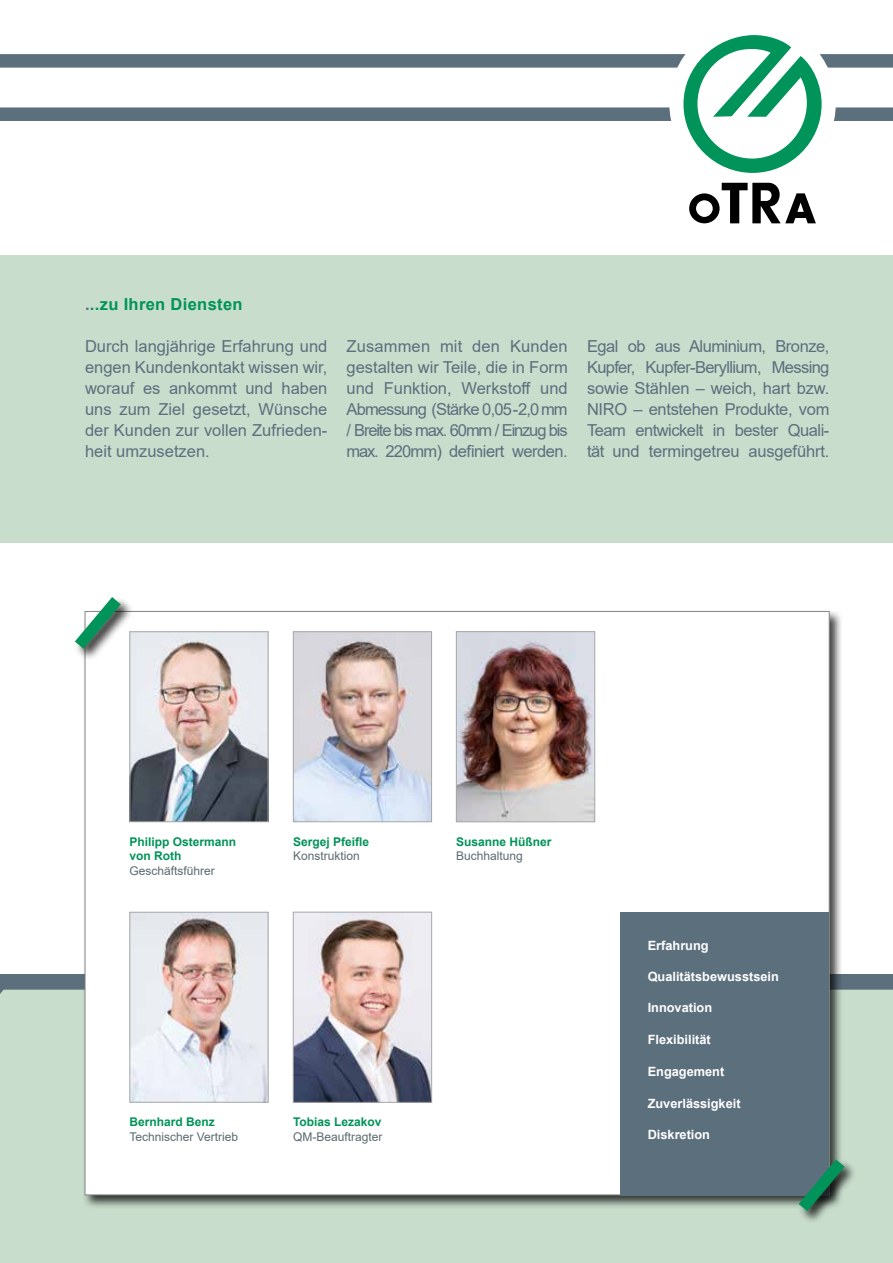
<style>
.page{position:relative;width:893px;height:1263px;background:#fff}
.page>*{position:absolute;margin:0;border:0;box-sizing:border-box;transform-origin:0 0}
.t1{font:16.5px/21px "Arial";letter-spacing:-.01em;color:#5c6f7d;text-align:justify}
.t2{font:700 16.5px "Arial";letter-spacing:.02em;color:#00935a}
.t3{font:700 12.75px "Arial";color:#fff}
.t4{font:700 12px/14.4px "Arial";color:#009358}
.t5{font:12px "Arial";color:#5b6a6f}
.s1{color:#5c6f7d}
</style>
<div class="page">
<svg style="left:0;top:35px;width:893px;height:138px"></svg>
<svg style="left:689px;top:183px;width:127px;height:40px"></svg>
<div style="left:0;top:255px;width:893px;height:287px;background:#c8ddcc"></div>
<div style="left:0;top:1113px;width:893px;height:150px;background:#c8ddcc"></div>
<div style="left:85px;top:611px;width:744px;height:584px;background:#fff;border:1px solid #878786"></div>
<div style="left:74px;top:596px;width:60px;height:66px;background:#000;opacity:.75"></div>
<svg style="left:75px;top:597px;width:46px;height:52px"></svg>
<img style="left:132px;top:633px;width:134px;height:187px">
<div style="left:130px;top:631px;width:138px;height:191px;border:1px solid #a7a7a8"></div>
<img style="left:132px;top:914px;width:134px;height:59px">
<img style="left:295px;top:633px;width:135px;height:187px">
<div style="left:293px;top:631px;width:139px;height:191px;border:1px solid #a7a7a8"></div>
<img style="left:458px;top:633px;width:135px;height:187px">
<div style="left:456px;top:631px;width:139px;height:191px;border:1px solid #a7a7a8"></div>
<img style="left:295px;top:914px;width:135px;height:59px">
<div style="left:620px;top:912px;width:209px;height:283px;background:#5c6f7d"></div>
<div style="left:797px;top:1158px;width:61px;height:66px;background:#000;opacity:.75"></div>
<svg style="left:0;top:973px;width:893px;height:246px"></svg>
<p class="t2" style="left:85px;top:292px;width:159px"><span class="s1">.</span>..zu Ihren Diensten</p>
<p class="t1" style="left:85px;top:336px;width:244px">Durch langjährige Erfahrung und engen Kundenkontakt wissen wir, worauf es ankommt und haben uns zum Ziel gesetzt, Wünsche der Kunden zur vollen Zufrieden&shy;heit umzusetzen.</p>
<p class="t1" style="left:346px;top:336px;width:223px">Zusammen mit den Kunden gestalten wir Teile, die in Form und Funktion, Werkstoff und Abmessung (Stärke 0,05 - 2,0 mm / Breite bis max. 60mm / Einzug bis max. 220mm) definiert werden.</p>
<p class="t1" style="left:587px;top:336px;width:244px">Egal ob aus Aluminium, Bronze, Kupfer, Kupfer-Beryllium, Messing sowie Stählen – weich, hart bzw.<br>NIRO – entstehen Produkte, vom Team entwickelt in bester Quali&shy;tät und termingetreu ausgeführt.</p>
<p class="t4" style="left:129px;top:835px;width:108px">Philipp Ostermann von Roth</p>
<p class="t5" style="left:129px;top:862px;width:87px">Geschäftsführer</p>
<p class="t4" style="left:293px;top:835px;width:78px">Sergej Pfeifle</p>
<p class="t5" style="left:293px;top:848px;width:68px">Konstruktion</p>
<p class="t4" style="left:456px;top:835px;width:97px">Susanne Hüßner</p>
<p class="t5" style="left:456px;top:848px;width:68px">Buchhaltung</p>
<p class="t4" style="left:130px;top:1115px;width:87px">Bernhard Benz</p>
<p class="t5" style="left:130px;top:1128px;width:110px">Technischer Vertrieb</p>
<p class="t4" style="left:293px;top:1115px;width:90px">Tobias Lezakov</p>
<p class="t5" style="left:293px;top:1128px;width:91px">QM-Beauftragter</p>
<p class="t3" style="left:648px;top:936px;width:62px">Erfahrung</p>
<p class="t3" style="left:648px;top:968px;width:133px">Qualitätsbewusstsein</p>
<p class="t3" style="left:648px;top:998px;width:66px">Innovation</p>
<p class="t3" style="left:648px;top:1030px;width:65px">Flexibilität</p>
<p class="t3" style="left:648px;top:1062px;width:78px">Engagement</p>
<p class="t3" style="left:648px;top:1094px;width:94px">Zuverlässigkeit</p>
<p class="t3" style="left:648px;top:1126px;width:64px">Diskretion</p>
</div>
